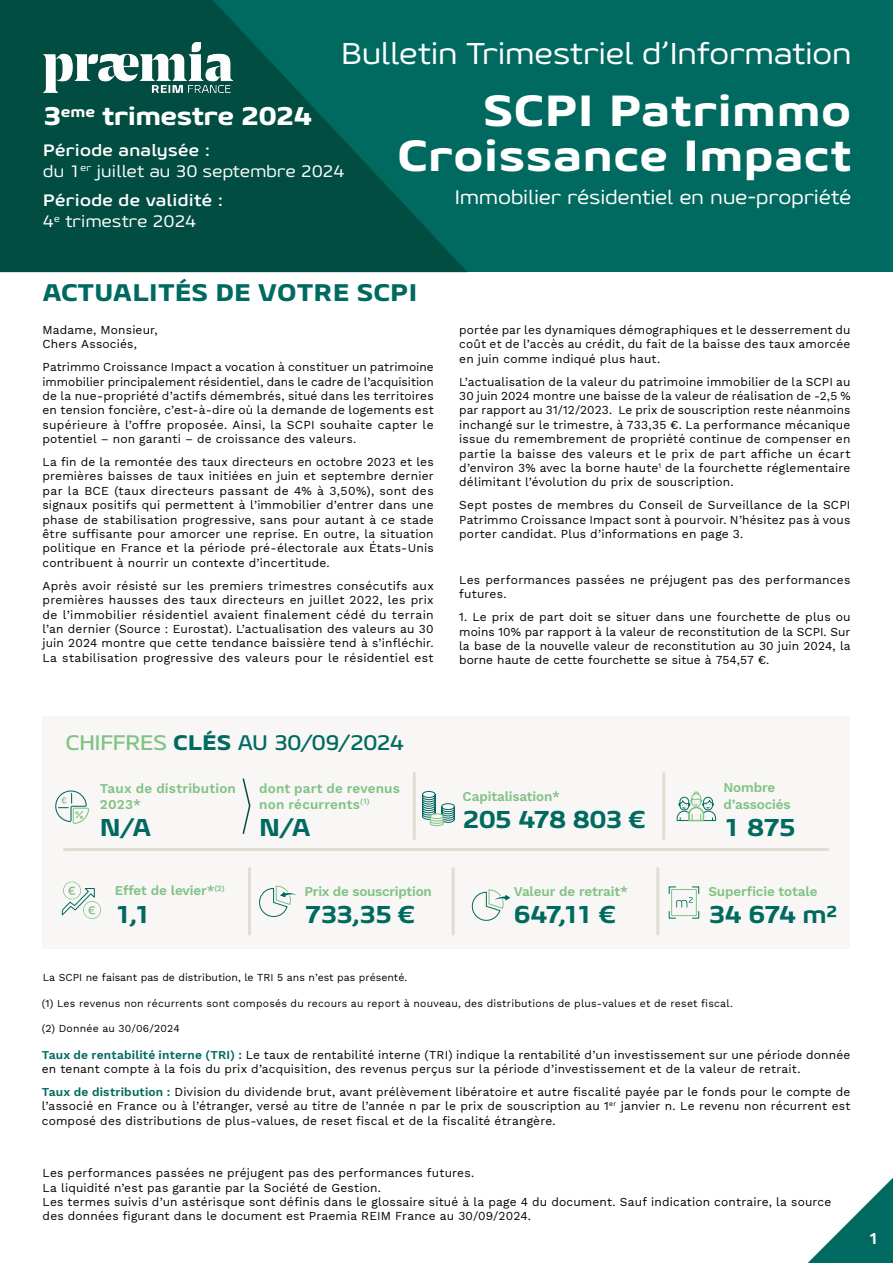
<style>
.page{position:relative;width:893px;height:1263px;background:#fff}
.page>*{position:absolute;margin:0;border:0;box-sizing:border-box;transform-origin:0 0}
.t1{font:800 43.5px/45px "Geon Expanded";letter-spacing:.01em;color:#fff;text-align:right}
.t2{font:30px "Geon Expanded";letter-spacing:.005em;color:#fff}
.t3{font:800 25.5px "Geon Expanded";letter-spacing:-.025em;color:#fff}
.t4{font:800 24.3px "Geon Expanded";letter-spacing:-.05em;color:#006a60}
.t5{font:800 24px "Geon Expanded";color:#006a60}
.t6{font:500 21px "Geon Expanded";letter-spacing:-.02em;color:#006a60}
.t7{font:19.5px "Geon Expanded";letter-spacing:.01em;color:#fff}
.t8{font:16.5px/21px "Geon Expanded";letter-spacing:.02em;color:#fff}
.t9{font:700 16.5px/21px "Geon Expanded";letter-spacing:.02em;color:#fff}
.t10{font:600 13.5px/16.2px "Work Sans";letter-spacing:-.01em;color:#81c285}
.t11{font:600 13.5px/16.2px "Work Sans";letter-spacing:.01em;color:#81c285}
.t12{font:12px/14.4px "Work Sans";letter-spacing:.015em;color:#000;text-align:justify}
.t13{font:10.5px "Work Sans";letter-spacing:.015em;color:#000}
.s1{font-weight:700}
.s2{font-weight:400}
.s3{color:#81c285}
.s4{font-weight:800}
.s5{font-weight:600;color:#006a60}
</style>
<div class="page">
<div style="left:0;top:0;width:893px;height:272px;background:#006a60"></div>
<svg style="left:0;top:0;width:467px;height:272px;fill:#024d41"></svg>
<img style="left:43px;top:43px;width:190px;height:50px">
<div style="left:61px;top:771px;width:769px;height:165px;background:#f8f7f5"></div>
<svg style="left:422px;top:791px;width:33px;height:35px"></svg>
<hr style="left:64px;top:848px;width:764px;height:3px;background:#e2ddd3">
<svg style="left:471px;top:889px;width:42px;height:33px"></svg>
<svg style="left:258px;top:885px;width:42px;height:33px"></svg>
<hr style="left:656px;top:868px;width:3px;height:66px;background:#e2ddd3">
<hr style="left:248px;top:868px;width:3px;height:66px;background:#e2ddd3">
<svg style="left:676px;top:791px;width:40px;height:30px"></svg>
<div style="left:63px;top:882px;width:18px;height:17px;border:1px solid #81c285;border-radius:50%"></div>
<svg style="left:64px;top:882px;width:16px;height:17px"></svg>
<div style="left:83px;top:901px;width:18px;height:18px;border:1px solid #81c285;border-radius:50%"></div>
<div style="left:84px;top:902px;width:16px;height:16px;background:#f8f7f5;border-radius:50%"></div>
<svg style="left:62px;top:887px;width:33px;height:29px"></svg>
<svg style="left:669px;top:886px;width:30px;height:33px"></svg>
<svg style="left:242px;top:777px;width:9px;height:58px"></svg>
<svg style="left:55px;top:789px;width:34px;height:35px"></svg>
<hr style="left:413px;top:773px;width:3px;height:66px;background:#e2ddd3">
<hr style="left:662px;top:773px;width:3px;height:66px;background:#e2ddd3">
<hr style="left:452px;top:868px;width:3px;height:66px;background:#e2ddd3">
<svg style="left:807px;top:1177px;width:86px;height:86px"></svg>
<h2 class="t2" style="left:342px;top:34px;width:511px">Bulletin Trimestriel d’Information</h2>
<h1 class="t1" style="left:398px;top:88px;width:455px">SCPI Patrimmo<br>Croissance Impact</h1>
<h3 class="t7" style="left:455px;top:184px;width:398px">Immobilier résidentiel en nue-propriété</h3>
<h3 class="t3" style="left:43px;top:100px;width:271px">3<sup>eme</sup> trimestre 2024</h3>
<h3 class="t8" style="left:43px;top:139px;width:303px"><span class="s1">Période analysée :<br></span>du 1<sup>er</sup> juillet au 30 septembre 2024</h3>
<h3 class="t9" style="left:43px;top:189px;width:181px">Période de validité :<br><span class="s2">4</span><sup>e</sup> <span class="s2">trimestre 2024</span></h3>
<h3 class="t5" style="left:43px;top:277px;width:377px">ACTUALITÉS DE VOTRE SCPI</h3>
<p class="t12" style="left:43px;top:322px;width:117px">Madame, Monsieur,<br>Chers Associés,</p>
<p class="t12" style="left:43px;top:359px;width:393px">Patrimmo Croissance Impact a vocation à constituer un patrimoine immobilier principalement résidentiel, dans le cadre de l’acquisition de la nue-propriété d’actifs démembrés, situé dans les territoires en tension foncière, c’est-à-dire où la demande de logements est supérieure à l’offre proposée. Ainsi, la SCPI souhaite capter le potentiel – non garanti – de croissance des valeurs.</p>
<p class="t12" style="left:43px;top:454px;width:393px">La fin de la remontée des taux directeurs en octobre 2023 et les premières baisses de taux initiées en juin et septembre dernier par la BCE (taux directeurs passant de 4% à 3,50%), sont des signaux positifs qui permettent à l’immobilier d’entrer dans une phase de stabilisation progressive, sans pour autant à ce stade être suffisante pour amorcer une reprise. En outre, la situation politique en France et la période pré-électorale aux États-Unis contribuent à nourrir un contexte d’incertitude.</p>
<p class="t12" style="left:43px;top:578px;width:393px">Après avoir résisté sur les premiers trimestres consécutifs aux premières hausses des taux directeurs en juillet 2022, les prix de l’immobilier résidentiel avaient finalement cédé du terrain l’an dernier (Source : Eurostat). L’actualisation des valeurs au 30 juin 2024 montre que cette tendance baissière tend à s’infléchir.<br>La stabilisation progressive des valeurs pour le résidentiel est</p>
<h3 class="t6" style="left:66px;top:729px;width:340px"><span class="s3">CHIFFRES</span> <span class="s4">CLÉS</span> AU 30/09/2024</h3>
<p class="t11" style="left:100px;top:779px;width:138px">Taux de distribution<br>2023*</p>
<h3 class="t4" style="left:100px;top:811px;width:53px">N/A</h3>
<p class="t10" style="left:115px;top:882px;width:111px">Effet de levier*<sup>(2)</sup></p>
<h3 class="t4" style="left:115px;top:899px;width:38px">1,1</h3>
<p class="t11" style="left:259px;top:779px;width:142px">dont part de revenus non récurrents<sup>(1)</sup></p>
<h3 class="t4" style="left:259px;top:811px;width:53px">N/A</h3>
<p class="t10" style="left:304px;top:882px;width:129px">Prix de souscription</p>
<h3 class="t4" style="left:304px;top:898px;width:112px">733,35 €</h3>
<p class="t13" style="left:43px;top:969px;width:366px">La SCPI ne faisant pas de distribution, le TRI 5 ans n’est pas présenté.</p>
<p class="t12" style="left:459px;top:322px;width:393px">portée par les dynamiques démographiques et le desserrement du coût et de l’accès au crédit, du fait de la baisse des taux amorcée en juin comme indiqué plus haut.</p>
<p class="t12" style="left:459px;top:374px;width:393px">L’actualisation de la valeur du patrimoine immobilier de la SCPI au 30 juin 2024 montre une baisse de la valeur de réalisation de -2,5 % par rapport au 31/12/2023. Le prix de souscription reste néanmoins inchangé sur le trimestre, à 733,35 €. La performance mécanique issue du remembrement de propriété continue de compenser en partie la baisse des valeurs et le prix de part affiche un écart d’environ 3% avec la borne haute<sup>1</sup> de la fourchette réglementaire délimitant l’évolution du prix de souscription.</p>
<p class="t12" style="left:459px;top:497px;width:393px">Sept postes de membres du Conseil de Surveillance de la SCPI Patrimmo Croissance Impact sont à pourvoir. N’hésitez pas à vous porter candidat. Plus d’informations en page 3.</p>
<p class="t12" style="left:459px;top:572px;width:393px">Les performances passées ne préjugent pas des performances futures.</p>
<p class="t12" style="left:459px;top:609px;width:393px">1. Le prix de part doit se situer dans une fourchette de plus ou moins 10% par rapport à la valeur de reconstitution de la SCPI. Sur la base de la nouvelle valeur de reconstitution au 30 juin 2024, la borne haute de cette fourchette se situe à 754,57 €.</p>
<p class="t10" style="left:463px;top:787px;width:99px">Capitalisation*</p>
<h3 class="t4" style="left:463px;top:803px;width:185px">205 478 803 €</h3>
<p class="t10" style="left:514px;top:882px;width:116px">Valeur de retrait*</p>
<h3 class="t4" style="left:514px;top:898px;width:104px">647,11 €</h3>
<p class="t10" style="left:723px;top:779px;width:69px">Nombre d’associés</p>
<h3 class="t4" style="left:723px;top:811px;width:74px">1 875</h3>
<p class="t10" style="left:708px;top:882px;width:111px">Superficie totale</p>
<h3 class="t4" style="left:708px;top:898px;width:131px">34 674 m²</h3>
<p class="t13" style="left:42px;top:996px;width:693px">(1) Les revenus non récurrents sont composés du recours au report à nouveau, des distributions de plus-values et de reset fiscal.</p>
<p class="t13" style="left:42px;top:1021px;width:139px">(2) Donnée au 30/06/2024</p>
<p class="t12" style="left:42px;top:1047px;width:810px"><span class="s5">Taux de rentabilité interne (TRI) :</span> Le taux de rentabilité interne (TRI) indique la rentabilité d’un investissement sur une période donnée en tenant compte à la fois du prix d’acquisition, des revenus perçus sur la période d’investissement et de la valeur de retrait.</p>
<p class="t12" style="left:42px;top:1084px;width:810px"><span class="s5">Taux de distribution :</span> Division du dividende brut, avant prélèvement libératoire et autre fiscalité payée par le fonds pour le compte de l’associé en France ou à l’étranger, versé au titre de l’année n par le prix de souscription au 1<sup>er</sup> janvier n. Le revenu non récurrent est composé des distributions de plus-values, de reset fiscal et de la fiscalité étrangère.</p>
<p class="t12" style="left:43px;top:1165px;width:790px;text-align:left">Les performances passées ne préjugent pas des performances futures.<br>La liquidité n’est pas garantie par la Société de Gestion.<br>Les termes suivis d’un astérisque sont définis dans le glossaire situé à la page 4 du document. Sauf indication contraire, la source des données figurant dans le document est Praemia REIM France au 30/09/2024.</p>
</div>
